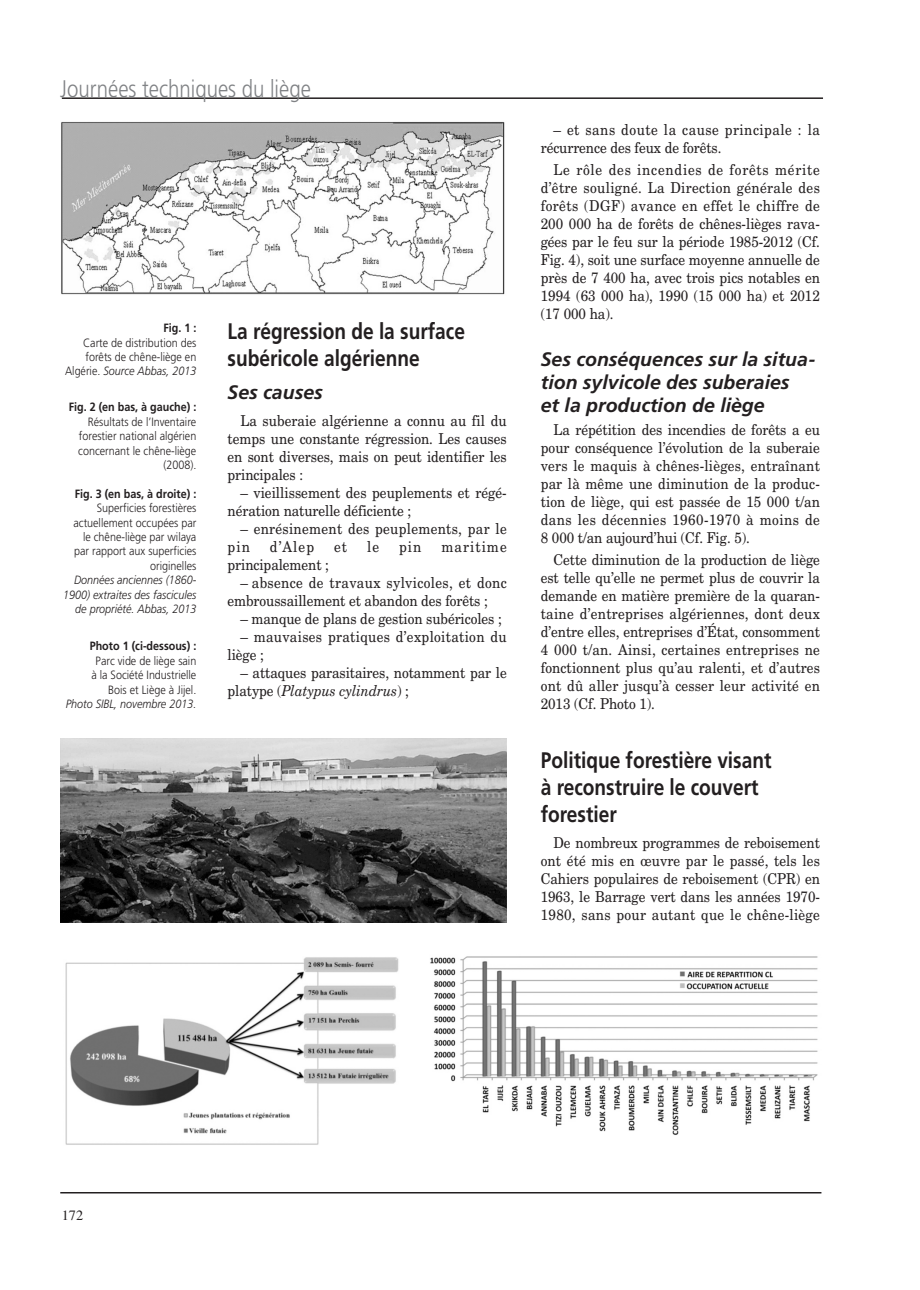
<style>
.page{position:relative;width:920px;height:1290px;background:#fff}
.page>*{position:absolute;margin:0;border:0;box-sizing:border-box;transform-origin:0 0}
.t1{font:300 24px "Frutiger";color:#808285;scale:.85 1}
.t2{font:700 22.5px/27px "Frutiger";color:#231f20;scale:.85 1}
.t3{font:italic 700 19.5px/23.4px "Frutiger";color:#231f20}
.t4{font:15px/18px "New Century Schlbk";letter-spacing:-.005em;color:#231f20;text-align:justify;scale:.9 1}
.t5{font:15px/18px "New Century Schlbk";letter-spacing:.035em;color:#231f20;scale:.9 1}
.t6{font:15px/18px "New Century Schlbk";letter-spacing:.025em;color:#231f20;scale:.9 1}
.t7{font:15px/18px "New Century Schlbk";letter-spacing:.02em;color:#231f20;scale:.9 1}
.t8{font:15px "New Century Schlbk";letter-spacing:.08em;color:#231f20;scale:.9 1}
.t9{font:14.25px "Times";color:#231f20}
.t10{font:300 12px/14.4px "Frutiger";color:#231f20;text-align:right;scale:.9 1}
.t11{font:italic 300 12px/14.4px "Frutiger";color:#231f20;text-align:right;scale:.9 1}
.t12{font:700 12px "Frutiger";color:#231f20;scale:.9 1}
.s1{font-style:italic}
</style>
<div class="page">
<hr style="left:60px;top:1192px;width:761px;height:1px;background:#231f20">
<hr style="left:62px;top:97px;width:761px;height:2px;background:#231f20">
<img style="left:61px;top:122px;width:444px;height:173px">
<img style="left:430px;top:956px;width:388px;height:179px">
<img style="left:65px;top:957px;width:334px;height:188px">
<img style="left:60px;top:739px;width:447px;height:183px">
<h1 class="t1" style="left:60px;top:75px;width:296px">Journées techniques du liège</h1>
<p class="t12" style="left:163px;top:321px;width:38px">Fig. 1 :</p>
<p class="t10" style="left:65px;top:335px;width:147px">Carte de distribution des forêts de chêne-liège en<br>Algérie. <span class="s1">Source Abbas, 2013</span></p>
<p class="t12" style="left:69px;top:400px;width:143px">Fig. 2 (en bas, à gauche) :</p>
<p class="t10" style="left:78px;top:414px;width:133px">Résultats de l’Inventaire forestier national algérien concernant le chêne-liège (2008).</p>
<p class="t12" style="left:75px;top:487px;width:137px">Fig. 3 (en bas, à droite) :</p>
<p class="t10" style="left:73px;top:501px;width:138px">Superficies forestières actuellement occupées par le chêne-liège par wilaya par rapport aux superficies originelles</p>
<p class="t11" style="left:63px;top:573px;width:149px">Données anciennes (1860-<br>1900) extraites des fascicules de propriété. Abbas, 2013</p>
<p class="t12" style="left:90px;top:639px;width:120px">Photo 1 (ci-dessous) :</p>
<p class="t10" style="left:91px;top:653px;width:118px">Parc vide de liège sain à la Société Industrielle<br>Bois et Liège à Jijel.</p>
<p class="t11" style="left:66px;top:697px;width:147px">Photo SIBL, novembre 2013.</p>
<h2 class="t2" style="left:228px;top:318px;width:281px">La régression de la surface subéricole algérienne</h2>
<h3 class="t3" style="left:228px;top:381px;width:97px">Ses causes</h3>
<p class="t4" style="left:228px;top:411px;width:312px;text-indent:13px">La suberaie algérienne a connu au fil du temps une constante régression. Les causes en sont diverses, mais on peut identifier les principales :</p>
<p class="t4" style="left:228px;top:483px;width:312px;text-indent:13px">– vieillissement des peuplements et régé&shy;nération naturelle déficiente ;</p>
<p class="t7" style="left:228px;top:519px;width:312px;text-indent:13px">– enrésinement des peuplements, par le pin</p>
<p class="t4" style="left:270px;top:537px;width:51px">d’Alep</p>
<p class="t4" style="left:334px;top:537px;width:16px">et</p>
<p class="t4" style="left:367px;top:537px;width:15px">le</p>
<p class="t4" style="left:399px;top:537px;width:26px">pin</p>
<p class="t8" style="left:441px;top:537px;width:74px">maritime</p>
<p class="t4" style="left:228px;top:555px;width:114px">principalement ;</p>
<p class="t4" style="left:228px;top:573px;width:312px;text-indent:13px">– absence de travaux sylvicoles, et donc embroussaillement et abandon des forêts ;</p>
<p class="t4" style="left:240px;top:609px;width:292px">– manque de plans de gestion subéricoles ;</p>
<p class="t6" style="left:228px;top:627px;width:312px;text-indent:13px">– mauvaises pratiques d’exploitation du liège ;</p>
<p class="t4" style="left:228px;top:663px;width:312px;text-indent:13px">– attaques parasitaires, notamment par le platype (<span class="s1">Platypus cylindrus</span>) ;</p>
<p class="t5" style="left:541px;top:120px;width:312px;text-indent:13px">– et sans doute la cause principale : la récurrence des feux de forêts.</p>
<p class="t4" style="left:541px;top:161px;width:312px;text-indent:13px">Le rôle des incendies de forêts mérite d’être souligné. La Direction générale des forêts (DGF) avance en effet le chiffre de 200 000 ha de forêts de chênes-lièges rava&shy;gées par le feu sur la période 1985-2012 (Cf.<br>Fig. 4), soit une surface moyenne annuelle de près de 7 400 ha, avec trois pics notables en 1994 (63 000 ha), 1990 (15 000 ha) et 2012 (17 000 ha).</p>
<h3 class="t3" style="left:541px;top:347px;width:276px">Ses conséquences sur la situa&shy;tion sylvicole des suberaies<br>et la production de liège</h3>
<p class="t4" style="left:541px;top:420px;width:312px;text-indent:13px">La répétition des incendies de forêts a eu pour conséquence l’évolution de la suberaie vers le maquis à chênes-lièges, entraînant par là même une diminution de la produc&shy;tion de liège, qui est passée de 15 000 t/an dans les décennies 1960-1970 à moins de 8 000 t/an aujourd’hui (Cf. Fig. 5).</p>
<p class="t4" style="left:541px;top:550px;width:312px;text-indent:13px">Cette diminution de la production de liège est telle qu’elle ne permet plus de couvrir la demande en matière première de la quaran&shy;taine d’entreprises algériennes, dont deux d’entre elles, entreprises d’État, consomment 4 000 t/an. Ainsi, certaines entreprises ne fonctionnent plus qu’au ralenti, et d’autres ont dû aller jusqu’à cesser leur activité en 2013 (Cf. Photo 1).</p>
<h2 class="t2" style="left:541px;top:746px;width:273px">Politique forestière visant à reconstruire le couvert forestier</h2>
<p class="t4" style="left:541px;top:834px;width:312px;text-indent:13px">De nombreux programmes de reboisement ont été mis en œuvre par le passé, tels les Cahiers populaires de reboisement (CPR) en 1963, le Barrage vert dans les années 1970- 1980, sans pour autant que le chêne-liège</p>
<p class="t9" style="left:62px;top:1202px;width:23px">172</p>
</div>
